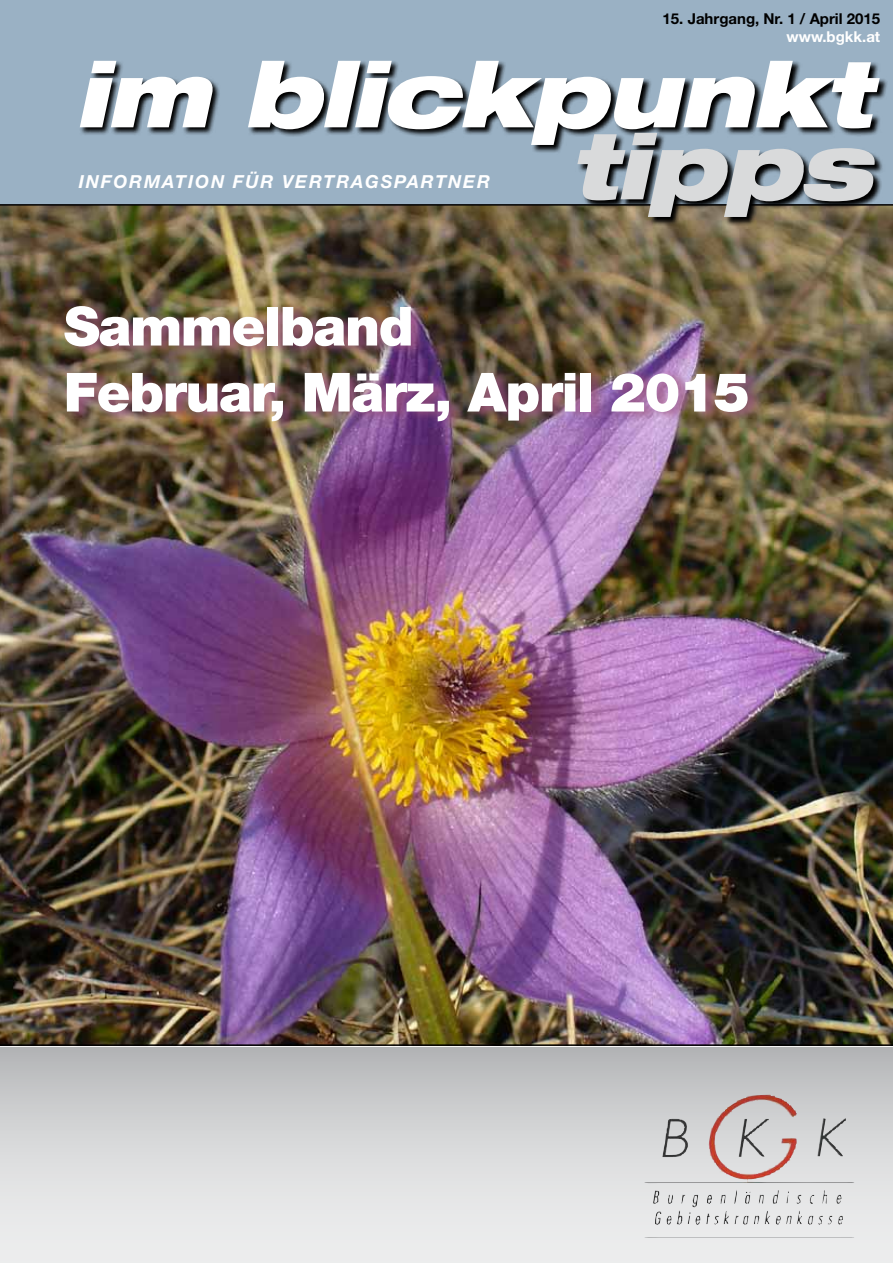
<style>
.page{position:relative;width:893px;height:1263px;background:#fff}
.page>*{position:absolute;margin:0;border:0;box-sizing:border-box;transform-origin:0 0}
.t1{font:italic 900 expanded 90px "Helvetica Neue";letter-spacing:-.025em;color:#fff}
.t2{font:italic 900 expanded 90px "Helvetica Neue";letter-spacing:-.025em;color:#d9dadb}
.t3{font:900 54px/66px "Helvetica Neue";letter-spacing:-.025em;color:#fff}
.t4{font:italic 700 18px "Helvetica Neue";letter-spacing:.1em;color:#fff}
.t5{font:700 15px "Helvetica Neue";color:#000}
.t6{font:700 15px "Helvetica Neue";color:#fff}
</style>
<div class="page">
<img style="left:0;top:206px;width:893px;height:838px">
<div style="left:65px;top:301px;width:699px;height:131px;background:#9d5580;opacity:.75"></div>
<div style="left:0;top:0;width:893px;height:205px;background:#9ab1c4"></div>
<hr style="left:0;top:1044px;width:893px;height:2px;background:#000">
<div style="left:0;top:1047px;width:893px;height:216px;background:linear-gradient(to bottom,#babbbd,#f3f3f4)"></div>
<img style="left:644px;top:1094px;width:210px;height:90px">
<hr style="left:0;top:204px;width:893px;height:2px;background:#000">
<svg style="left:80px;top:61px;width:808px;height:165px"></svg>
<p class="t5" style="left:663px;top:10px;width:219px">15. Jahrgang, Nr. 1 / April 2015</p>
<p class="t6" style="left:787px;top:27px;width:95px">www.bgkk.at</p>
<h1 class="t1" style="left:74px;top:36px;width:799px">im blickpunkt</h1>
<h1 class="t2" style="left:569px;top:108px;width:304px">tipps</h1>
<p class="t4" style="left:79px;top:171px;width:413px">INFORMATION FÜR VERTRAGSPARTNER</p>
<p class="t3" style="left:64px;top:293px;width:688px">Sammelband<br>Februar, März, April 2015</p>
</div>
